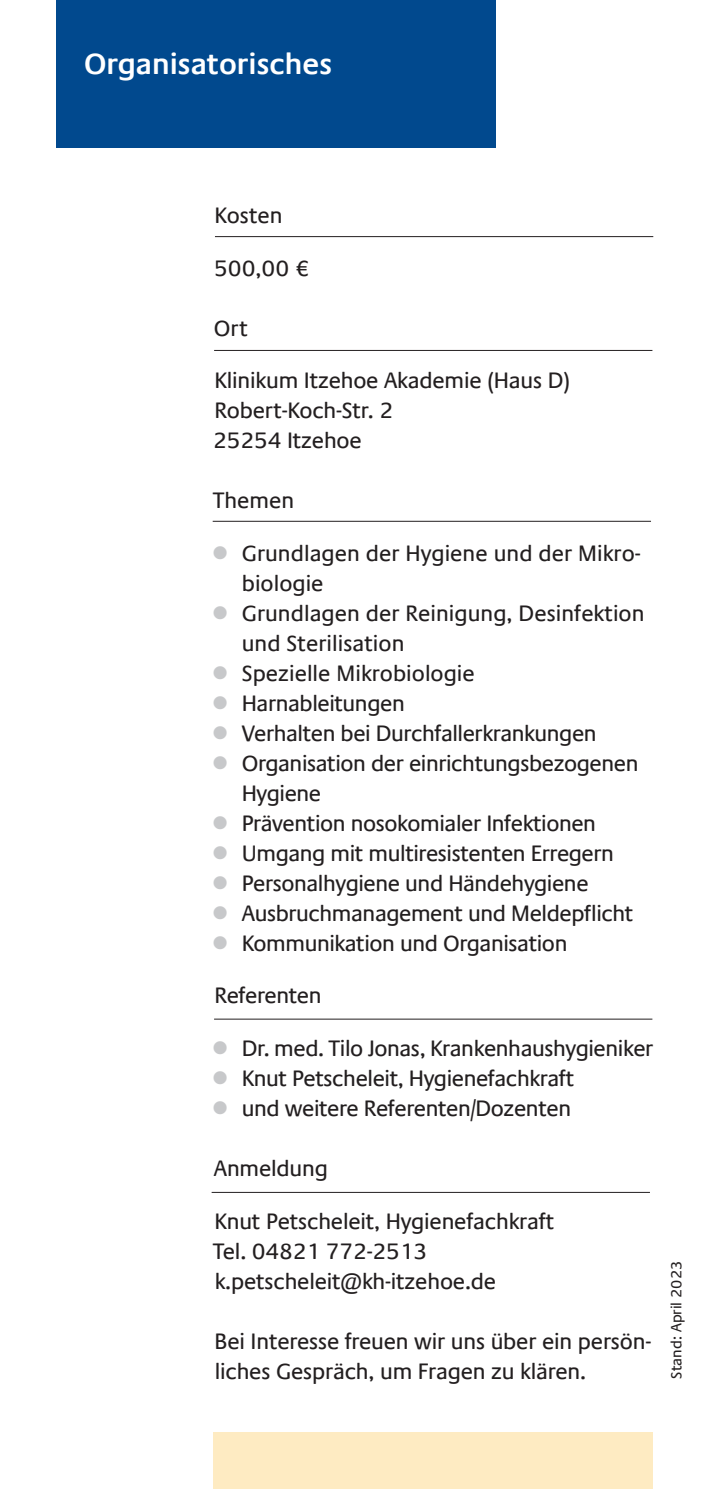
<style>
.page{position:relative;width:709px;height:1489px;background:#fff}
.page>*{position:absolute;margin:0;border:0;box-sizing:border-box;transform-origin:0 0}
.t1{font:600 30px "Praxis Com";color:#fff}
.Headline_36_pt{font:22.5px/30px "Praxis Com";letter-spacing:-.02em;color:#231f20}
.Headline_36_pt-2{font:22.5px/30px "Praxis Com";color:#231f20}
._06_Rückseite_Text_7{font:15px "Praxis Com";color:#231f20}
.s1{color:#c7c8ca}
</style>
<div class="page">
<div style="left:56px;top:0;width:439px;height:147px;background:#01498e"></div>
<hr style="left:214px;top:1018px;width:438px;height:1px;background:#231f20">
<hr style="left:212px;top:1191px;width:438px;height:1px;background:#231f20">
<hr style="left:213px;top:521px;width:438px;height:1px;background:#231f20">
<hr style="left:214px;top:350px;width:438px;height:1px;background:#231f20">
<hr style="left:215px;top:236px;width:438px;height:1px;background:#231f20">
<div style="left:213px;top:1432px;width:439px;height:56px;background:#feebc2"></div>
<p class="t1" style="left:84px;top:46px;width:249px">Organisatorisches</p>
<p class="Headline_36_pt" style="left:215px;top:200px;width:70px">Kosten</p>
<p class="Headline_36_pt" style="left:214px;top:253px;width:97px">500,00 €</p>
<p class="Headline_36_pt" style="left:214px;top:313px;width:35px">Ort</p>
<p class="Headline_36_pt" style="left:215px;top:365px;width:357px">Klinikum Itzehoe Akademie (Haus D)</p>
<p class="Headline_36_pt" style="left:213px;top:395px;width:181px">Robert-Koch-Str. 2<br>25254 Itzehoe</p>
<p class="Headline_36_pt" style="left:213px;top:485px;width:83px">Themen</p>
<p class="Headline_36_pt-2" style="left:242px;top:538px;width:400px;text-indent:-30px"><span class="s1">●</span> Grundlagen der Hygiene und der Mikro&shy;biologie</p>
<p class="Headline_36_pt-2" style="left:212px;top:598px;width:434px"><span class="s1">●</span> Grundlagen der Reinigung, Desinfektion</p>
<p class="Headline_36_pt-2" style="left:242px;top:628px;width:164px">und Sterilisation</p>
<p class="Headline_36_pt-2" style="left:212px;top:658px;width:265px"><span class="s1">●</span> Spezielle Mikrobiologie</p>
<p class="Headline_36_pt" style="left:212px;top:688px;width:195px"><span class="s1">●</span> Harnableitungen</p>
<p class="Headline_36_pt" style="left:212px;top:718px;width:386px"><span class="s1">●</span> Verhalten bei Durchfallerkrankungen</p>
<p class="Headline_36_pt" style="left:242px;top:748px;width:398px;text-indent:-30px"><span class="s1">●</span> Organisation der einrichtungsbezogenen<br>Hygiene</p>
<p class="Headline_36_pt" style="left:212px;top:808px;width:386px"><span class="s1">●</span> Prävention nosokomialer Infektionen</p>
<p class="Headline_36_pt" style="left:212px;top:838px;width:404px"><span class="s1">●</span> Umgang mit multiresistenten Erregern</p>
<p class="Headline_36_pt" style="left:212px;top:868px;width:378px"><span class="s1">●</span> Personalhygiene und Händehygiene</p>
<p class="Headline_36_pt" style="left:212px;top:898px;width:423px"><span class="s1">●</span> Ausbruchmanagement und Meldepflicht</p>
<p class="Headline_36_pt" style="left:212px;top:928px;width:357px"><span class="s1">●</span> Kommunikation und Organisation</p>
<p class="Headline_36_pt" style="left:215px;top:980px;width:108px">Referenten</p>
<p class="Headline_36_pt" style="left:212px;top:1033px;width:443px"><span class="s1">●</span> Dr. med. Tilo Jonas, Krankenhaushygieniker</p>
<p class="Headline_36_pt" style="left:212px;top:1063px;width:364px"><span class="s1">●</span> Knut Petscheleit, Hygienefachkraft</p>
<p class="Headline_36_pt" style="left:212px;top:1093px;width:361px"><span class="s1">●</span> und weitere Referenten/Dozenten</p>
<p class="Headline_36_pt" style="left:214px;top:1153px;width:116px">Anmeldung</p>
<p class="Headline_36_pt" style="left:215px;top:1205px;width:341px">Knut Petscheleit, Hygienefachkraft</p>
<p class="Headline_36_pt" style="left:213px;top:1235px;width:216px">Tel. 04821 772-2513</p>
<p class="Headline_36_pt" style="left:215px;top:1265px;width:283px">k.petscheleit@kh-itzehoe.de</p>
<p class="Headline_36_pt" style="left:215px;top:1325px;width:438px">Bei Interesse freuen wir uns über ein persön&shy;liches Gespräch, um Fragen zu klären.</p>
<p class="_06_Rückseite_Text_7" style="left:668px;top:1378px;width:119px;rotate:-90deg">Stand: April 2023</p>
</div>
